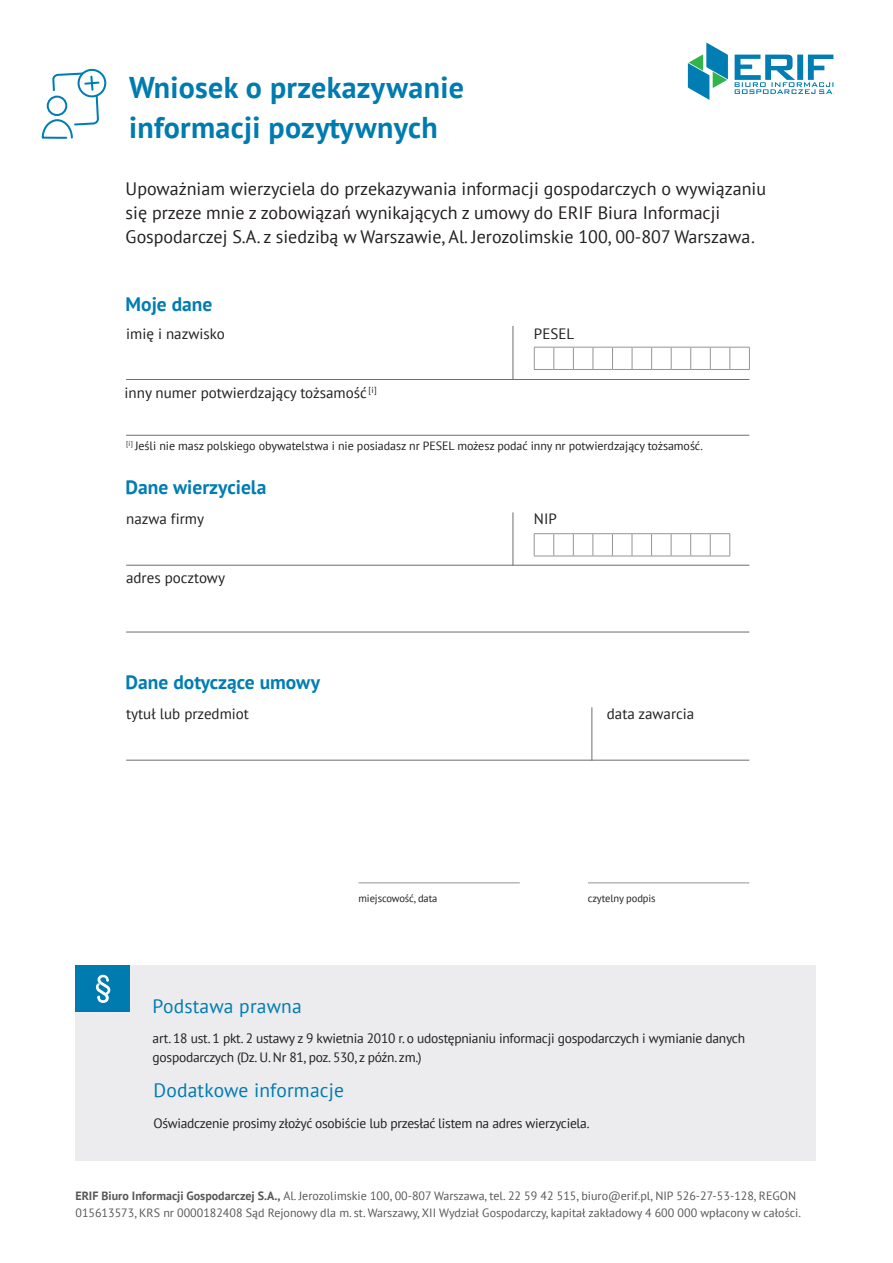
<style>
.page{position:relative;width:893px;height:1263px;background:#fff}
.page>*{position:absolute;margin:0;border:0;box-sizing:border-box;transform-origin:0 0}
.t1{font:700 30px/40.3px "PT Sans";letter-spacing:.01em;color:#007bb0}
.t2{font:700 19.5px "PT Sans";color:#007db2}
.t3{font:19.5px "PT Sans";letter-spacing:.01em;color:#007bb0}
.t4{font:18px/24px "PT Sans";color:#231f20}
.t5{font:15px "PT Sans";color:#231f20}
.t6{font:13.5px/19.5px "PT Sans";letter-spacing:-.02em;color:#231f20}
.t7{font:12px/16.5px "PT Sans";color:#57585a}
.t8{font:12px "PT Sans";letter-spacing:-.005em;color:#231f20}
.t9{font:10.5px "PT Sans";letter-spacing:-.01em;color:#231f20}
.s1{font-weight:700}
</style>
<div class="page">
<svg style="left:688px;top:43px;width:40px;height:57px"></svg>
<svg style="left:735px;top:55px;width:98px;height:39px"></svg>
<svg style="left:78px;top:70px;width:28px;height:27px"></svg>
<div style="left:77px;top:69px;width:30px;height:29px;border:2px solid #007db2;border-radius:50%"></div>
<svg style="left:41px;top:71px;width:60px;height:68px"></svg>
<hr style="left:359px;top:882px;width:161px;height:1px;background:#939598">
<hr style="left:588px;top:882px;width:161px;height:1px;background:#939598">
<hr style="left:126px;top:379px;width:623px;height:1px;background:#6c6d70">
<hr style="left:126px;top:565px;width:623px;height:1px;background:#6c6d70">
<hr style="left:126px;top:760px;width:623px;height:1px;background:#6c6d70">
<hr style="left:126px;top:632px;width:623px;height:1px;background:#6c6d70">
<hr style="left:126px;top:435px;width:623px;height:1px;background:#6c6d70">
<hr style="left:513px;top:326px;width:1px;height:53px;background:#6c6d70">
<hr style="left:513px;top:512px;width:1px;height:54px;background:#6c6d70">
<hr style="left:591px;top:707px;width:1px;height:53px;background:#6c6d70">
<svg style="left:534px;top:347px;width:216px;height:23px"></svg>
<svg style="left:534px;top:533px;width:196px;height:24px"></svg>
<div style="left:75px;top:965px;width:741px;height:196px;background:#ececee"></div>
<div style="left:76px;top:965px;width:54px;height:47px;background:#007bb0"></div>
<svg style="left:96px;top:975px;width:14px;height:28px"></svg>
<h1 class="t1" style="left:129px;top:66px;width:336px">Wniosek o przekazywanie informacji pozytywnych</h1>
<p class="t4" style="left:126px;top:176px;width:642px">Upoważniam wierzyciela do przekazywania informacji gospodarczych o wywiązaniu się przeze mnie z zobowiązań wynikających z umowy do ERIF Biura Informacji<br>Gospodarczej S.A. z siedzibą w Warszawie, Al. Jerozolimskie 100, 00-807 Warszawa.</p>
<h2 class="t2" style="left:126px;top:291px;width:88px">Moje dane</h2>
<p class="t5" style="left:126px;top:324px;width:100px">imię i nazwisko</p>
<p class="t5" style="left:125px;top:383px;width:254px">inny numer potwierdzający tożsamość <sup>[i]</sup></p>
<p class="t5" style="left:534px;top:324px;width:42px">PESEL</p>
<p class="t8" style="left:126px;top:439px;width:578px"><sup>[i]</sup> Jeśli nie masz polskiego obywatelstwa i nie posiadasz nr PESEL możesz podać inny nr potwierdzający tożsamość.</p>
<h2 class="t2" style="left:126px;top:474px;width:142px">Dane wierzyciela</h2>
<p class="t5" style="left:126px;top:509px;width:79px">nazwa firmy</p>
<p class="t5" style="left:126px;top:568px;width:100px">adres pocztowy</p>
<h2 class="t2" style="left:126px;top:669px;width:196px">Dane dotyczące umowy</h2>
<p class="t5" style="left:126px;top:704px;width:124px">tytuł lub przedmiot</p>
<p class="t5" style="left:534px;top:509px;width:24px">NIP</p>
<p class="t5" style="left:607px;top:704px;width:89px">data zawarcia</p>
<p class="t9" style="left:359px;top:891px;width:80px">miejscowość, data</p>
<p class="t9" style="left:588px;top:891px;width:69px">czytelny podpis</p>
<h2 class="t3" style="left:153px;top:993px;width:151px">Podstawa prawna</h2>
<p class="t6" style="left:153px;top:1028px;width:594px">art. 18 ust. 1 pkt. 2 ustawy z 9 kwietnia 2010 r. o udostępnianiu informacji gospodarczych i wymianie danych gospodarczych (Dz. U. Nr 81, poz. 530, z późn. zm.)</p>
<h2 class="t3" style="left:153px;top:1078px;width:192px">Dodatkowe informacje</h2>
<p class="t6" style="left:153px;top:1113px;width:438px">Oświadczenie prosimy złożyć osobiście lub przesłać listem na adres wierzyciela.</p>
<p class="t7" style="left:75px;top:1187px;width:727px"><span class="s1">ERIF Biuro Informacji Gospodarczej S.A.,</span> Al. Jerozolimskie 100, 00-807 Warszawa, tel. 22 59 42 515, biuro@erif.pl, NIP 526-27-53-128, REGON<br>015613573, KRS nr 0000182408 Sąd Rejonowy dla m. st. Warszawy, XII Wydział Gospodarczy, kapitał zakładowy 4 600 000 wpłacony w całości.</p>
</div>
